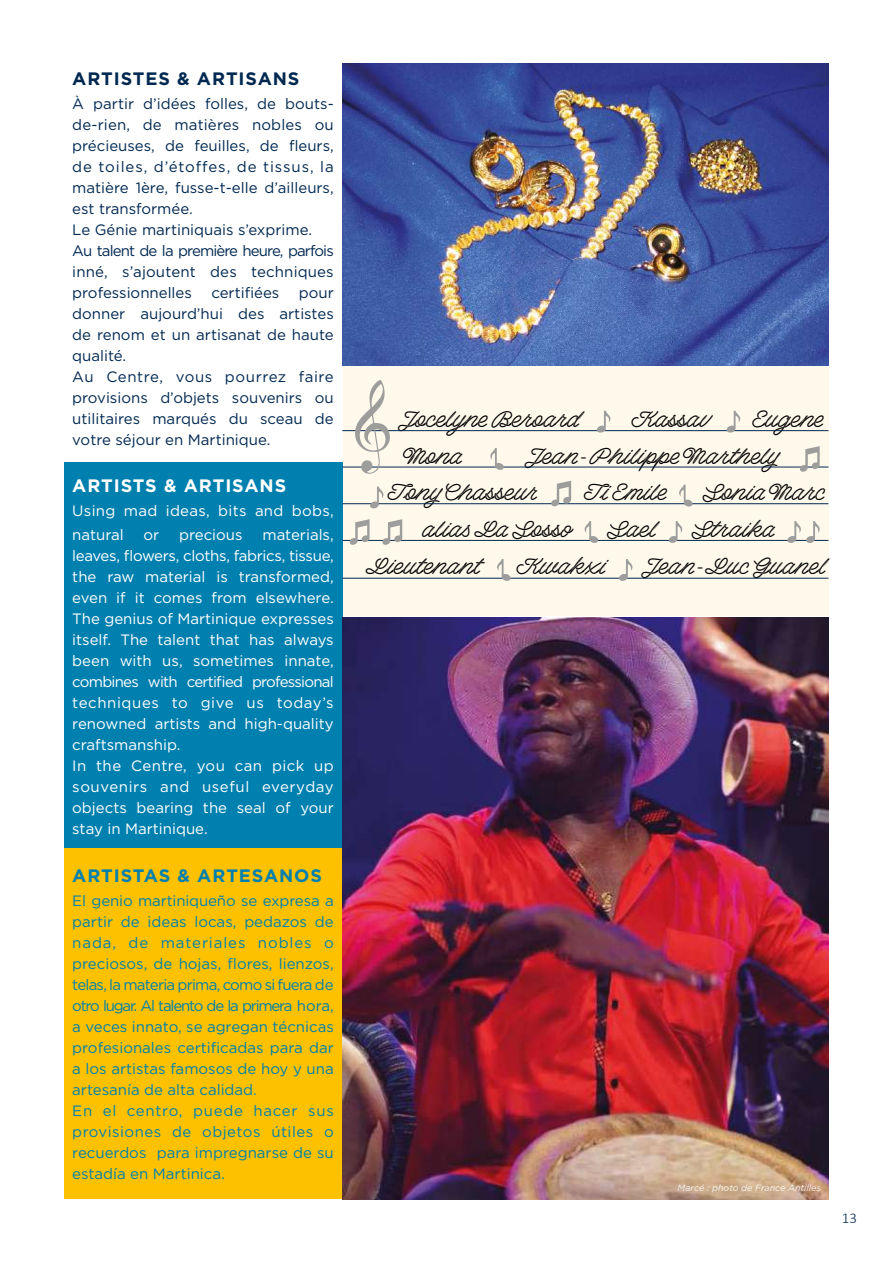
<style>
.page{position:relative;width:893px;height:1263px;background:#fff}
.page>*{position:absolute;margin:0;border:0;box-sizing:border-box;transform-origin:0 0}
.t1{font:19.8px/36.8px "Barista Script";color:#000}
.t2{font:700 18px "Gotham";letter-spacing:.05em;color:#0080af}
.t3{font:700 18px "Gotham";letter-spacing:.05em;color:#002851}
.t4{font:700 18px "Gotham";letter-spacing:.05em;color:#fff}
.t5{font:15px/21px "Gotham";color:#002851}
.t6{font:15px/21px "Gotham";color:#fff}
.t7{font:15px/21px "Gotham";color:#0080af}
.t8{font:15px/24px "Gotham";letter-spacing:.02em;color:#fff}
.t9{font:300 15px "Calibri";color:#002851}
.t10{font:italic 9px "Gotham";color:#fff}
</style>
<div class="page">
<div style="left:342px;top:366px;width:486px;height:250px;background:#fff9ec"></div>
<div style="left:64px;top:463px;width:278px;height:385px;background:#0080af"></div>
<div style="left:64px;top:848px;width:278px;height:351px;background:#fdc100"></div>
<img style="left:342px;top:617px;width:486px;height:582px">
<img style="left:342px;top:64px;width:486px;height:301px">
<hr style="left:342px;top:430px;width:486px;height:1px;background:#002851">
<hr style="left:342px;top:467px;width:486px;height:1px;background:#002851">
<hr style="left:342px;top:503px;width:486px;height:1px;background:#002851">
<hr style="left:342px;top:540px;width:486px;height:1px;background:#002851">
<hr style="left:342px;top:578px;width:486px;height:1px;background:#002851">
<svg style="left:551px;top:481px;width:20px;height:26px"></svg>
<svg style="left:349px;top:519px;width:21px;height:26px"></svg>
<svg style="left:382px;top:519px;width:20px;height:26px"></svg>
<svg style="left:799px;top:446px;width:21px;height:26px"></svg>
<svg style="left:354px;top:380px;width:37px;height:94px"></svg>
<svg style="left:596px;top:411px;width:17px;height:22px"></svg>
<svg style="left:618px;top:559px;width:17px;height:22px"></svg>
<svg style="left:787px;top:521px;width:35px;height:22px"></svg>
<svg style="left:488px;top:448px;width:16px;height:22px"></svg>
<svg style="left:582px;top:521px;width:17px;height:22px"></svg>
<svg style="left:494px;top:559px;width:17px;height:22px"></svg>
<svg style="left:676px;top:485px;width:17px;height:22px"></svg>
<svg style="left:726px;top:411px;width:17px;height:22px"></svg>
<svg style="left:668px;top:521px;width:17px;height:22px"></svg>
<svg style="left:369px;top:486px;width:17px;height:23px"></svg>
<p class="t3" style="left:72px;top:66px;width:229px">ARTISTES &amp; ARTISANS</p>
<p class="t5" style="left:72px;top:93px;width:263px">À partir d’idées folles, de bouts&shy;de-rien, de matières nobles ou précieuses, de feuilles, de fleurs, de toiles, d’étoffes, de tissus, la matière 1ère, fusse-t-elle d’ailleurs, est transformée.<br>Le Génie martiniquais s’exprime.<br>Au talent de la première heure, parfois inné, s’ajoutent des techniques professionnelles</p>
<p class="t5" style="left:211px;top:282px;width:69px">certifiées</p>
<p class="t5" style="left:72px;top:282px;width:263px;text-indent:227px">pour donner aujourd’hui des artistes de renom et un artisanat de haute qualité.<br>Au Centre, vous pourrez faire provisions d’objets souvenirs ou utilitaires marqués du sceau de votre séjour en Martinique.</p>
<p class="t4" style="left:72px;top:473px;width:215px">ARTISTS &amp; ARTISANS</p>
<p class="t8" style="left:72px;top:498px;width:263px">Using mad ideas, bits and bobs, natural</p>
<p class="t6" style="left:72px;top:523px;width:263px;text-indent:190px">materials, leaves, flowers, cloths, fabrics, tissue, the raw material is transformed, even if it comes from elsewhere.<br>The genius of Martinique expresses itself. The talent that has always been with us, sometimes innate, combines with certified professional techniques to give us today’s renowned artists and high-quality craftsmanship.<br>In the Centre, you can pick up souvenirs and useful everyday objects bearing the seal of your stay in Martinique.</p>
<p class="t2" style="left:72px;top:864px;width:251px">ARTISTAS &amp; ARTESANOS</p>
<p class="t7" style="left:72px;top:890px;width:263px">El genio martiniqueño se expresa a partir de ideas locas, pedazos de nada, de materiales nobles o preciosos, de hojas, flores, lienzos, telas, la materia prima, como si fuera de otro lugar. Al talento de la primera hora, a veces innato, se agregan técnicas profesionales certificadas para dar a los artistas famosos de hoy y una artesanía de alta calidad.<br>En el centro, puede hacer sus provisiones de objetos útiles o recuerdos para impregnarse de su estadía en Martinica.</p>
<p class="t6" style="left:144px;top:523px;width:17px">or</p>
<p class="t6" style="left:179px;top:523px;width:65px">precious</p>
<h1 class="t1" style="left:398px;top:404px;width:182px">Jocelyne Beroard</h1>
<h1 class="t1" style="left:631px;top:404px;width:80px">Kassav</h1>
<h1 class="t1" style="left:752px;top:404px;width:71px">Eugene</h1>
<h1 class="t1" style="left:403px;top:440px;width:59px">Mona</h1>
<h1 class="t1" style="left:387px;top:440px;width:391px;text-indent:137px">Jean-Philippe Marthely<br>Tony Chasseur</h1>
<h1 class="t1" style="left:583px;top:477px;width:83px">Ti Emile</h1>
<h1 class="t1" style="left:702px;top:477px;width:123px">Sonia Marc</h1>
<h1 class="t1" style="left:420px;top:514px;width:151px">alias La Sosso</h1>
<h1 class="t1" style="left:607px;top:514px;width:49px">Sael</h1>
<h1 class="t1" style="left:691px;top:514px;width:84px">Straika</h1>
<h1 class="t1" style="left:366px;top:550px;width:114px">Lieutenant</h1>
<h1 class="t1" style="left:516px;top:550px;width:90px">Kwakxi</h1>
<h1 class="t1" style="left:641px;top:550px;width:184px">Jean-Luc Guanel</h1>
<p class="t10" style="left:678px;top:1181px;width:145px">Marcé : photo de France Antilles</p>
<p class="t9" style="left:842px;top:1209px;width:17px">13</p>
</div>
